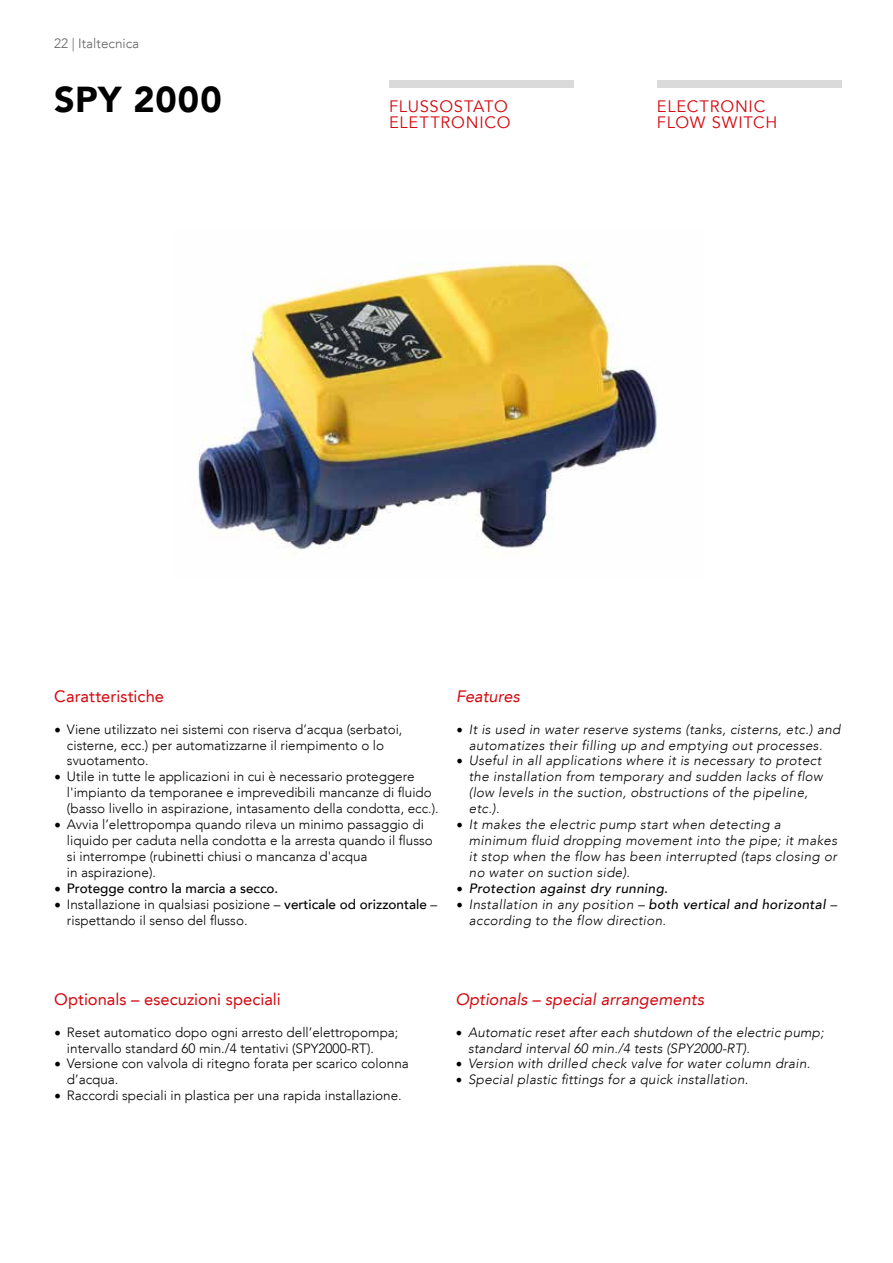
<style>
.page{position:relative;width:893px;height:1263px;background:#fff}
.page>*{position:absolute;margin:0;border:0;box-sizing:border-box;transform-origin:0 0}
.t1{font:900 36px "Avenir LT";letter-spacing:.015em;color:#000}
.t2{font:16.5px "Avenir LT";letter-spacing:.005em;color:#d20a11}
.t3{font:16.5px/15.9px "Avenir LT";letter-spacing:.045em;color:#d20a11}
.t4{font:italic 16.5px "Avenir LT";letter-spacing:.005em;color:#d20a11}
.t5{font:300 13.5px/15.9px "Avenir LT";color:#000}
.t6{font:italic 300 13.5px/15.9px "Avenir LT";letter-spacing:.025em;color:#000}
.t7{font:500 13.5px "Avenir LT";color:#000}
.t8{font:italic 500 13.5px "Avenir LT";letter-spacing:.025em;color:#000}
.t9{font:300 13.5px "Avenir LT";color:#646363}
.s1{font-family:"Minion Pro";font-weight:400;font-size:18px}
.s2{font-weight:500}
</style>
<div class="page">
<img style="left:193px;top:263px;width:464px;height:294px">
<div style="left:389px;top:80px;width:185px;height:8px;background:#dadada"></div>
<div style="left:657px;top:80px;width:185px;height:8px;background:#dadada"></div>
<p class="t9" style="left:54px;top:35px;width:87px">22 | Italtecnica</p>
<h1 class="t1" style="left:54px;top:77px;width:169px">SPY 2000</h1>
<p class="t3" style="left:389px;top:98px;width:123px">FLUSSOSTATO<br>ELETTRONICO</p>
<p class="t3" style="left:657px;top:98px;width:122px">ELECTRONIC<br>FLOW SWITCH</p>
<p class="t2" style="left:54px;top:686px;width:111px">Caratteristiche</p>
<p class="t5" style="left:67px;top:721px;width:337px;text-indent:-13px"><span class="s1">•</span> Viene utilizzato nei sistemi con riserva d’acqua (serbatoi, cisterne, ecc.) per automatizzarne il riempimento o lo svuotamento.</p>
<p class="t5" style="left:67px;top:769px;width:373px;text-indent:-13px"><span class="s1">•</span> Utile in tutte le applicazioni in cui è necessario proteggere l'impianto da temporanee e imprevedibili mancanze di fluido (basso livello in aspirazione, intasamento della condotta, ecc.).</p>
<p class="t5" style="left:67px;top:817px;width:367px;text-indent:-13px"><span class="s1">•</span> Avvia l’elettropompa quando rileva un minimo passaggio di liquido per caduta nella condotta e la arresta quando il flusso si interrompe (rubinetti chiusi o mancanza d'acqua<br>in aspirazione).</p>
<p class="t7" style="left:54px;top:880px;width:226px"><span class="s1">•</span> Protegge contro la marcia a secco.</p>
<p class="t5" style="left:67px;top:896px;width:372px;text-indent:-13px"><span class="s1">•</span> Installazione in qualsiasi posizione – <span class="s2">verticale od orizzontale</span> – rispettando il senso del flusso.</p>
<p class="t4" style="left:456px;top:686px;width:65px">Features</p>
<p class="t6" style="left:456px;top:721px;width:386px;text-align:center"><span class="s1">•</span> It is used in water reserve systems (tanks, cisterns, etc.) and automatizes their filling up and emptying out processes.</p>
<p class="t6" style="left:469px;top:753px;width:355px;text-indent:-13px"><span class="s1">•</span> Useful in all applications where it is necessary to protect the installation from temporary and sudden lacks of flow (low levels in the suction, obstructions of the pipeline, etc.).</p>
<p class="t6" style="left:469px;top:817px;width:370px;text-indent:-13px"><span class="s1">•</span> It makes the electric pump start when detecting a minimum fluid dropping movement into the pipe; it makes it stop when the flow has been interrupted (taps closing or no water on suction side).</p>
<p class="t8" style="left:456px;top:880px;width:213px"><span class="s1">•</span> Protection against dry running.</p>
<p class="t6" style="left:469px;top:896px;width:369px;text-indent:-13px"><span class="s1">•</span> Installation in any position – <span class="s2">both vertical and horizontal</span> – according to the flow direction.</p>
<p class="t2" style="left:54px;top:989px;width:228px">Optionals – esecuzioni speciali</p>
<p class="t5" style="left:67px;top:1024px;width:333px;text-indent:-13px"><span class="s1">•</span> Reset automatico dopo ogni arresto dell’elettropompa; intervallo standard 60 min./4 tentativi (SPY2000-RT).</p>
<p class="t5" style="left:67px;top:1056px;width:343px;text-indent:-13px"><span class="s1">•</span> Versione con valvola di ritegno forata per scarico colonna d’acqua.</p>
<p class="t5" style="left:54px;top:1088px;width:349px"><span class="s1">•</span> Raccordi speciali in plastica per una rapida installazione.</p>
<p class="t4" style="left:455px;top:989px;width:250px">Optionals – special arrangements</p>
<p class="t6" style="left:468px;top:1024px;width:357px;text-indent:-13px"><span class="s1">•</span> Automatic reset after each shutdown of the electric pump; standard interval 60 min./4 tests (SPY2000-RT).</p>
<p class="t6" style="left:455px;top:1056px;width:356px"><span class="s1">•</span> Version with drilled check valve for water column drain.</p>
<p class="t6" style="left:455px;top:1072px;width:294px"><span class="s1">•</span> Special plastic fittings for a quick installation.</p>
</div>
